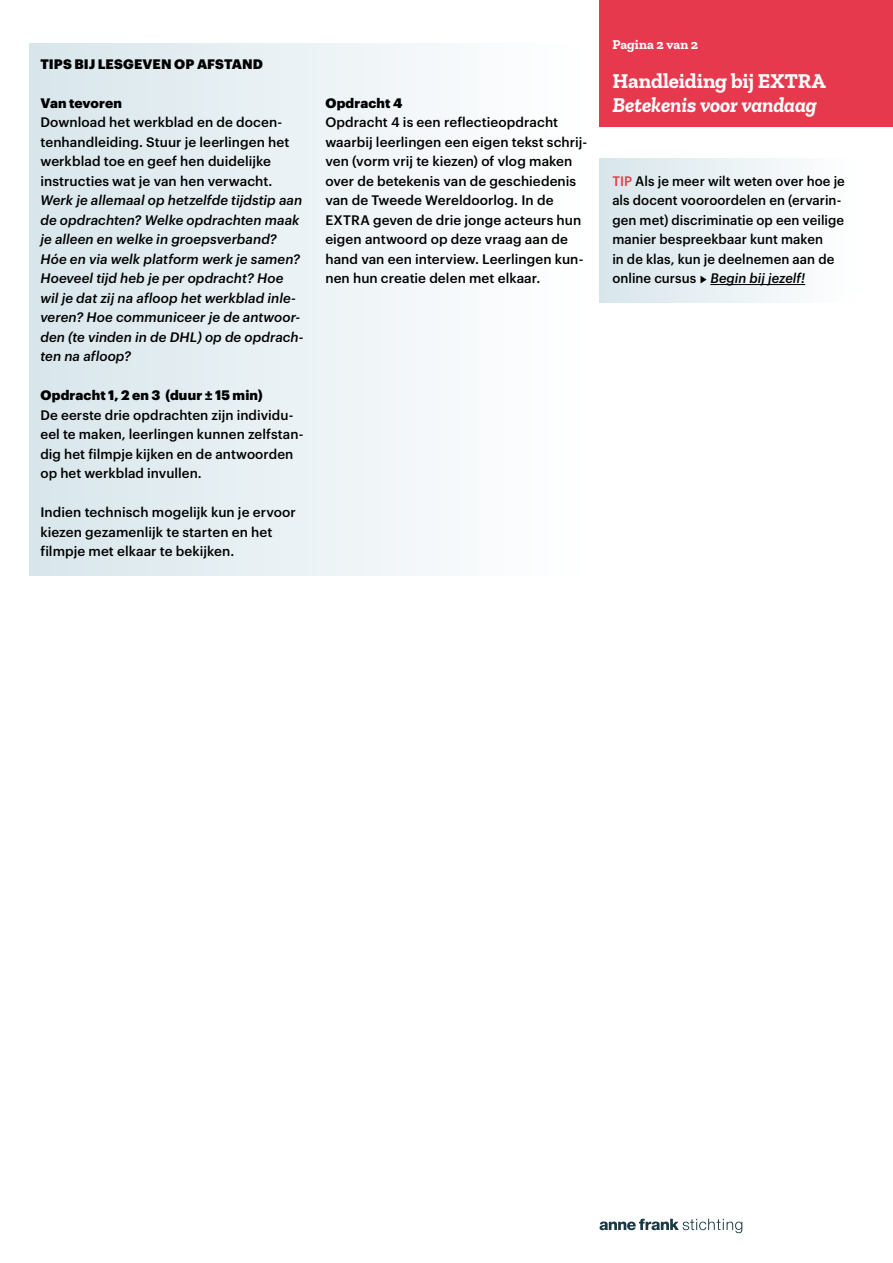
<style>
.page{position:relative;width:893px;height:1263px;background:#fff}
.page>*{position:absolute;margin:0;border:0;box-sizing:border-box;transform-origin:0 0}
.t1{font:italic 700 21px "Zilla Slab";letter-spacing:-.005em;color:#fff}
.t2{font:700 21px "Zilla Slab";letter-spacing:-.005em;color:#fff}
.t3{font:500 13.5px/19.5px "Graphik LC";letter-spacing:.005em;color:#000}
.t4{font:italic 500 13.5px/19.5px "Graphik LC";letter-spacing:.005em;color:#000}
.t5{font:900 13.5px "Graphik LC";letter-spacing:.01em;color:#000}
.t6{font:700 13.5px "Zilla Slab";letter-spacing:.005em;color:#fff}
.s1{color:#e6394e}
.s2{font-family:"Zilla Slab"}
.s3{font-style:italic}
</style>
<div class="page">
<div style="left:600px;top:158px;width:263px;height:145px;background:linear-gradient(to right,#d8e6eb,#fff)"></div>
<hr style="left:710px;top:284px;width:95px;height:1px;background:#000">
<svg style="left:600px;top:1219px;width:142px;height:14px"></svg>
<div style="left:600px;top:0;width:293px;height:127px;background:#e6394e"></div>
<div style="left:30px;top:43px;width:560px;height:533px;background:linear-gradient(to right,#d8e6eb,#fff)"></div>
<p class="t5" style="left:40px;top:53px;width:224px">TIPS BIJ LESGEVEN OP AFSTAND</p>
<p class="t5" style="left:40px;top:92px;width:83px">Van tevoren</p>
<p class="t3" style="left:40px;top:111px;width:251px">Download het werkblad en de docen&shy;tenhandleiding. Stuur je leerlingen het werkblad toe en geef hen duidelijke instructies wat je van hen verwacht.</p>
<p class="t4" style="left:40px;top:189px;width:265px">Werk je allemaal op hetzelfde tijdstip aan de opdrachten? Welke opdrachten maak je alleen en welke in groepsverband?<br>Hóe en via welk platform werk je samen?<br>Hoeveel tijd heb je per opdracht? Hoe wil je dat zij na afloop het werkblad inle&shy;veren? Hoe communiceer je de antwoor&shy;den (te vinden in de DHL) op de opdrach&shy;ten na afloop?</p>
<p class="t5" style="left:40px;top:385px;width:224px">Opdracht 1, 2 en 3 (duur ± 15 min)</p>
<p class="t3" style="left:40px;top:404px;width:264px">De eerste drie opdrachten zijn individu&shy;eel te maken, leerlingen kunnen zelfstan&shy;dig het filmpje kijken en de antwoorden op het werkblad invullen.</p>
<p class="t3" style="left:40px;top:501px;width:257px">Indien technisch mogelijk kun je ervoor kiezen gezamenlijk te starten en het filmpje met elkaar te bekijken.</p>
<p class="t5" style="left:325px;top:92px;width:79px">Opdracht 4</p>
<p class="t3" style="left:325px;top:111px;width:263px">Opdracht 4 is een reflectieopdracht waarbij leerlingen een eigen tekst schrij&shy;ven (vorm vrij te kiezen) of vlog maken over de betekenis van de geschiedenis van de Tweede Wereldoorlog. In de EXTRA geven de drie jonge acteurs hun eigen antwoord op deze vraag aan de hand van een interview. Leerlingen kun&shy;nen hun creatie delen met elkaar.</p>
<p class="t6" style="left:612px;top:37px;width:87px">Pagina 2 van 2</p>
<h1 class="t2" style="left:612px;top:69px;width:215px">Handleiding bij EXTRA</h1>
<h1 class="t1" style="left:612px;top:93px;width:206px">Betekenis voor vandaag</h1>
<p class="t3" style="left:612px;top:170px;width:234px"><span class="s1">TIP</span> Als je meer wilt weten over hoe je als docent vooroordelen en (ervarin&shy;gen met) discriminatie op een veilige manier bespreekbaar kunt maken<br>in de klas, kun je deelnemen aan de online cursus <span class="s2">▶</span> <span class="s3">Begin bij jezelf!</span></p>
</div>
